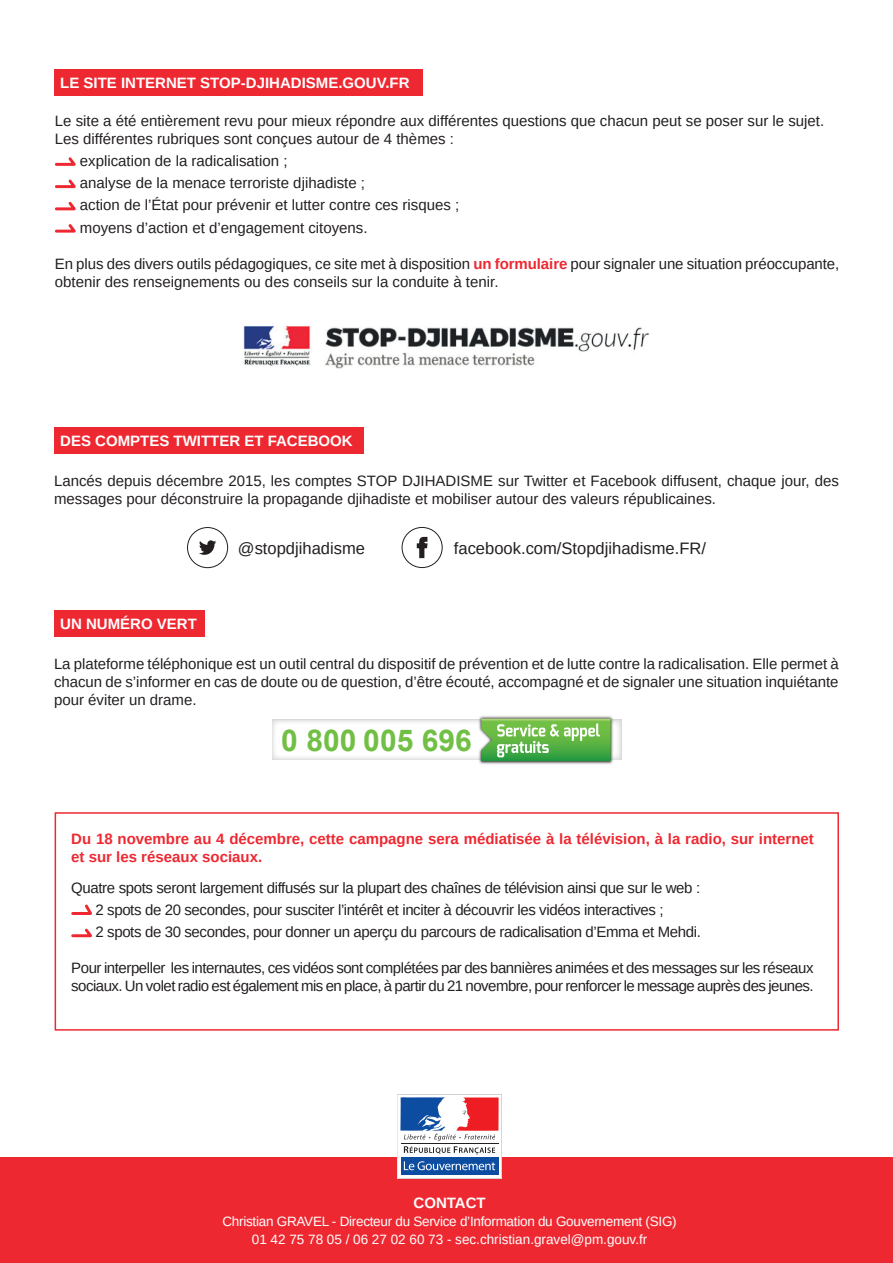
<style>
.page{position:relative;width:893px;height:1263px;background:#fff}
.page>*{position:absolute;margin:0;border:0;box-sizing:border-box;transform-origin:0 0}
.t1{font:700 30px "Arial";color:#71bf44}
.t2{font:16.5px "Arimo";color:#231f20}
.t3{font:15px/18px "Arimo";color:#231f20}
.t4{font:15px/22.2px "Arimo";letter-spacing:-.025em;color:#231f20}
.t5{font:15px/18px "Arimo";letter-spacing:-.03em;color:#231f20}
.t6{font:700 15px/18px "Arimo";color:#ee2831}
.t7{font:700 15px "Arimo";color:#fff}
.t8{font:13.5px/18px "Arimo";letter-spacing:-.02em;color:#fff;text-align:center}
.s1{font-weight:700;color:#ee2831}
</style>
<div class="page">
<div style="left:0;top:1157px;width:893px;height:106px;background:#ee2831"></div>
<svg style="left:55px;top:157px;width:21px;height:9px"></svg>
<svg style="left:55px;top:179px;width:21px;height:10px"></svg>
<svg style="left:55px;top:201px;width:21px;height:10px"></svg>
<svg style="left:55px;top:224px;width:21px;height:9px"></svg>
<img style="left:243px;top:325px;width:407px;height:44px">
<svg style="left:199px;top:540px;width:17px;height:15px"></svg>
<div style="left:187px;top:527px;width:41px;height:41px;border:1px solid #231f20;border-radius:50%"></div>
<div style="left:402px;top:527px;width:41px;height:41px;border:1px solid #231f20;border-radius:50%"></div>
<svg style="left:416px;top:536px;width:12px;height:23px"></svg>
<svg style="left:272px;top:720px;width:349px;height:40px"></svg>
<img style="left:477px;top:716px;width:137px;height:48px">
<svg style="left:481px;top:718px;width:130px;height:43px"></svg>
<div style="left:54px;top:69px;width:368px;height:27px;background:#ee2831"></div>
<div style="left:54px;top:427px;width:309px;height:26px;background:#ee2831"></div>
<div style="left:54px;top:610px;width:150px;height:26px;background:#ee2831"></div>
<svg style="left:397px;top:1094px;width:105px;height:84px"></svg>
<div style="left:55px;top:812px;width:784px;height:219px;border:2px solid #ee2831"></div>
<svg style="left:71px;top:904px;width:21px;height:11px"></svg>
<svg style="left:71px;top:928px;width:21px;height:10px"></svg>
<p class="t7" style="left:60px;top:72px;width:351px">LE SITE INTERNET STOP-DJIHADISME.GOUV.FR</p>
<p class="t3" style="left:55px;top:112px;width:771px">Le site a été entièrement revu pour mieux répondre aux différentes questions que chacun peut se poser sur le sujet.<br>Les différentes rubriques sont conçues autour de 4 thèmes :</p>
<p class="t3" style="left:80px;top:150px;width:381px;line-height:22.2px">explication de la radicalisation ;<br>analyse de la menace terroriste djihadiste ;<br>action de l’État pour prévenir et lutter contre ces risques ; moyens d’action et d’engagement citoyens.</p>
<p class="t3" style="left:55px;top:255px;width:786px">En plus des divers outils pédagogiques, ce site met à disposition <span class="s1">un formulaire</span> pour signaler une situation préoccupante, obtenir des renseignements ou des conseils sur la conduite à tenir.</p>
<p class="t7" style="left:60px;top:430px;width:294px">DES COMPTES TWITTER ET FACEBOOK</p>
<p class="t3" style="left:54px;top:472px;width:786px">Lancés depuis décembre 2015, les comptes STOP DJIHADISME sur Twitter et Facebook diffusent, chaque jour, des messages pour déconstruire la propagande djihadiste et mobiliser autour des valeurs républicaines.</p>
<p class="t7" style="left:60px;top:613px;width:138px">UN NUMÉRO VERT</p>
<p class="t2" style="left:238px;top:537px;width:129px">@stopdjihadisme</p>
<p class="t2" style="left:454px;top:538px;width:254px">facebook.com/Stopdjihadisme.FR/</p>
<p class="t3" style="left:54px;top:655px;width:786px;text-align:justify">La plateforme téléphonique est un outil central du dispositif de prévention et de lutte contre la radicalisation. Elle permet à chacun de s’informer en cas de doute ou de question, d’être écouté, accompagné et de signaler une situation inquiétante pour éviter un drame.</p>
<h1 class="t1" style="left:281px;top:719px;width:192px">0 800 005 696</h1>
<p class="t6" style="left:71px;top:830px;width:744px">Du 18 novembre au 4 décembre, cette campagne sera médiatisée à la télévision, à la radio, sur internet et sur les réseaux sociaux.</p>
<p class="t4" style="left:95px;top:876px;width:607px;text-indent:-24px">Quatre spots seront largement diffusés sur la plupart des chaînes de télévision ainsi que sur le web :<br>2 spots de 20 secondes, pour susciter l’intérêt et inciter à découvrir les vidéos interactives ;<br>2 spots de 30 secondes, pour donner un aperçu du parcours de radicalisation d’Emma et Mehdi.</p>
<p class="t5" style="left:71px;top:959px;width:744px">Pour interpeller les internautes, ces vidéos sont complétées par des bannières animées et des messages sur les réseaux sociaux. Un volet radio est également mis en place, à partir du 21 novembre, pour renforcer le message auprès des jeunes.</p>
<p class="t7" style="left:413px;top:1192px;width:74px">CONTACT</p>
<p class="t8" style="left:222px;top:1212px;width:456px">Christian GRAVEL - Directeur du Service d’Information du Gouvernement (SIG)<br>01 42 75 78 05 / 06 27 02 60 73 - sec.christian.gravel@pm.gouv.fr</p>
</div>
